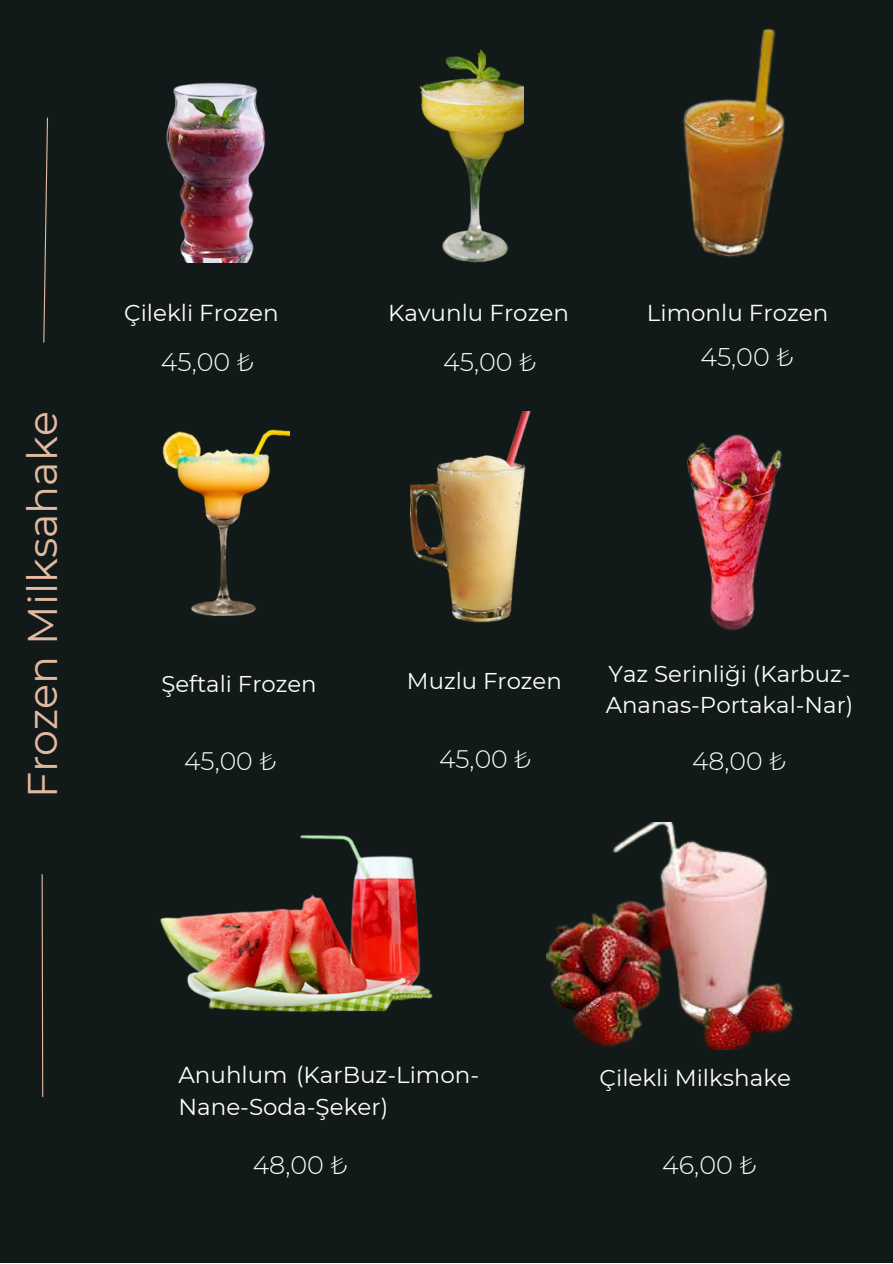
<style>
.page{position:relative;width:893px;height:1264px;background:#fff}
.page>*{position:absolute;margin:0;border:0;box-sizing:border-box;transform-origin:0 0}
.t1{font:41.25px "Montserrat";color:#e2baa1}
.t2{font:300 25.5px "Montserrat";color:#fff}
.t3{font:300 25.2px "Montserrat";color:#fff}
.t4{font:22.95px "Montserrat";color:#fff}
.t5{font:22.8px/31.2px "Montserrat";color:#fff}
</style>
<div class="page">
<div style="left:0;top:0;width:892px;height:1262px;background:#121a19"></div>
<img style="left:162px;top:429px;width:127px;height:188px">
<img style="left:410px;top:411px;width:121px;height:212px">
<img style="left:687px;top:434px;width:95px;height:197px">
<img style="left:546px;top:822px;width:248px;height:227px">
<img style="left:160px;top:835px;width:273px;height:177px">
<img style="left:683px;top:28px;width:102px;height:230px">
<img style="left:166px;top:82px;width:99px;height:181px">
<img style="left:420px;top:49px;width:103px;height:213px">
<svg style="left:43px;top:117px;width:5px;height:226px"></svg>
<svg style="left:41px;top:874px;width:3px;height:223px"></svg>
<h1 class="t1" style="left:17px;top:798px;width:388px;rotate:-90deg">Frozen Mi lksahake</h1>
<p class="t4" style="left:388px;top:298px;width:182px">Kavunlu Frozen</p>
<p class="t4" style="left:647px;top:298px;width:183px">Li monlu Frozen</p>
<p class="t4" style="left:124px;top:298px;width:156px">Çi lekli Frozen</p>
<p class="t2" style="left:161px;top:346px;width:95px">45,00 ₺</p>
<p class="t2" style="left:443px;top:346px;width:95px">45,00 ₺</p>
<p class="t2" style="left:700px;top:342px;width:95px">45,00 ₺</p>
<p class="t5" style="left:161px;top:668px;width:157px">Şeftali Frozen</p>
<p class="t5" style="left:407px;top:665px;width:156px">Muzlu Frozen</p>
<p class="t5" style="left:605px;top:657px;width:249px">Yaz Seri nliği (Karbuz-<br>Ananas-Portakal-Nar)</p>
<p class="t3" style="left:184px;top:745px;width:94px">45,00 ₺</p>
<p class="t3" style="left:439px;top:743px;width:94px">45,00 ₺</p>
<p class="t3" style="left:692px;top:746px;width:96px">48,00 ₺</p>
<p class="t4" style="left:178px;top:1060px;width:302px">Anuhlum (KarBuz-Li mon-</p>
<p class="t4" style="left:599px;top:1063px;width:193px">Çi lekli Mi lkshake</p>
<p class="t4" style="left:178px;top:1092px;width:211px">Nane-Soda-Şeker)</p>
<p class="t2" style="left:253px;top:1149px;width:97px">48,00 ₺</p>
<p class="t2" style="left:662px;top:1149px;width:96px">46,00 ₺</p>
</div>
